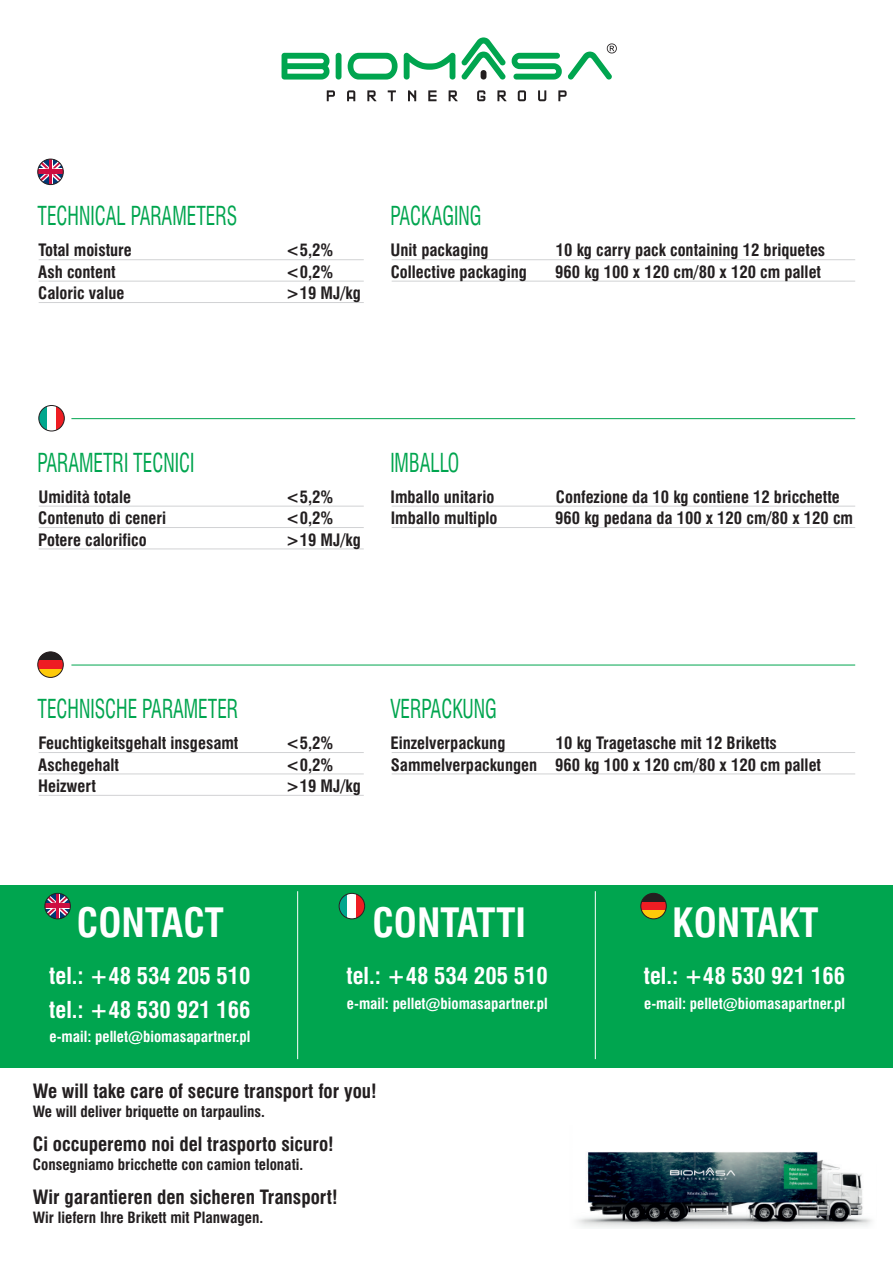
<style>
.page{position:relative;width:893px;height:1263px;background:#fff}
.page>*{position:absolute;margin:0;border:0;box-sizing:border-box;transform-origin:0 0}
.t1{font:39.3px "Swis 721 Cn EU Bold";color:#fff}
.t2{font:25.5px "Swis 721 Cn EU Normal";color:#00a54f;scale:.77 1}
.t3{font:22.8px/33.8px "Swis 721 Cn EU Bold";color:#fff}
.t4{font:19.2px "Swis 721 Cn EU Bold";color:#231f20}
.t5{font:16.65px/21.5px "Swis 721 Cn EU Bold";color:#231f20}
.t6{font:15.15px "Swis 721 Cn EU Bold";color:#231f20}
.t7{font:15px "Swis 721 Cn EU Bold";color:#fff}
</style>
<div class="page">
<img style="left:576px;top:1152px;width:296px;height:76px">
<hr style="left:39px;top:259px;width:325px;height:1px;background:#d1d2d4">
<hr style="left:39px;top:281px;width:325px;height:1px;background:#d1d2d4">
<hr style="left:39px;top:302px;width:325px;height:1px;background:#d1d2d4">
<hr style="left:392px;top:259px;width:463px;height:1px;background:#d1d2d4">
<hr style="left:392px;top:281px;width:463px;height:1px;background:#d1d2d4">
<hr style="left:39px;top:506px;width:325px;height:1px;background:#d1d2d4">
<hr style="left:39px;top:527px;width:325px;height:1px;background:#d1d2d4">
<hr style="left:39px;top:548px;width:325px;height:1px;background:#d1d2d4">
<hr style="left:392px;top:506px;width:463px;height:1px;background:#d1d2d4">
<hr style="left:392px;top:527px;width:463px;height:1px;background:#d1d2d4">
<hr style="left:39px;top:752px;width:325px;height:1px;background:#d1d2d4">
<hr style="left:39px;top:773px;width:325px;height:1px;background:#d1d2d4">
<hr style="left:39px;top:795px;width:325px;height:1px;background:#d1d2d4">
<hr style="left:392px;top:752px;width:463px;height:1px;background:#d1d2d4">
<hr style="left:392px;top:773px;width:463px;height:1px;background:#d1d2d4">
<hr style="left:71px;top:665px;width:784px;height:1px;background:#00a54f">
<hr style="left:71px;top:418px;width:784px;height:1px;background:#00a54f">
<svg style="left:39px;top:406px;width:8px;height:25px"></svg>
<svg style="left:56px;top:405px;width:8px;height:26px"></svg>
<div style="left:39px;top:405px;width:26px;height:26px;border:1px solid #231f20;border-radius:50%"></div>
<div style="left:38px;top:652px;width:25px;height:25px;background:#ee1d23;border-radius:50%"></div>
<svg style="left:38px;top:652px;width:25px;height:8px"></svg>
<svg style="left:38px;top:669px;width:25px;height:8px"></svg>
<div style="left:38px;top:652px;width:25px;height:26px;border:1px solid #231f20;border-radius:50%"></div>
<svg style="left:38px;top:159px;width:25px;height:26px"></svg>
<div style="left:38px;top:159px;width:25px;height:26px;border:1px solid #231f20;border-radius:50%"></div>
<svg style="left:327px;top:90px;width:240px;height:11px"></svg>
<svg style="left:282px;top:37px;width:335px;height:43px"></svg>
<div style="left:0;top:885px;width:893px;height:183px;background:#00a54f"></div>
<hr style="left:297px;top:891px;width:1px;height:168px;background:#fff">
<hr style="left:595px;top:891px;width:1px;height:168px;background:#fff">
<div style="left:339px;top:893px;width:26px;height:26px;background:#fff;border-radius:50%"></div>
<svg style="left:339px;top:894px;width:8px;height:25px"></svg>
<svg style="left:357px;top:894px;width:8px;height:25px"></svg>
<div style="left:339px;top:893px;width:26px;height:26px;border:1px solid #231f20;border-radius:50%"></div>
<div style="left:641px;top:893px;width:25px;height:26px;background:#ee1d23;border-radius:50%"></div>
<svg style="left:641px;top:893px;width:25px;height:9px"></svg>
<svg style="left:641px;top:910px;width:25px;height:9px"></svg>
<div style="left:641px;top:893px;width:25px;height:26px;border:1px solid #231f20;border-radius:50%"></div>
<svg style="left:45px;top:893px;width:25px;height:26px"></svg>
<div style="left:45px;top:893px;width:26px;height:26px;border:1px solid #231f20;border-radius:50%"></div>
<h2 class="t2" style="left:38px;top:206px;width:261px">TECHNICAL PARAMETERS</h2>
<p class="t5" style="left:38px;top:241px;width:95px">Total moisture<br>Ash content<br>Caloric value</p>
<p class="t5" style="left:286px;top:241px;width:77px">&lt;5,2% &lt;0,2% &gt;19 MJ/kg</p>
<h2 class="t2" style="left:390px;top:206px;width:120px">PACKAGING</h2>
<p class="t5" style="left:391px;top:241px;width:100px">Unit packaging</p>
<p class="t5" style="left:556px;top:241px;width:271px">10 kg carry pack containing 12 briquetes</p>
<p class="t5" style="left:391px;top:262px;width:138px">Collective packaging</p>
<p class="t5" style="left:555px;top:262px;width:267px">960 kg 100 x 120 cm/80 x 120 cm pallet</p>
<h2 class="t2" style="left:38px;top:453px;width:205px">PARAMETRI TECNICI</h2>
<p class="t5" style="left:38px;top:487px;width:129px">Umidità totale<br>Contenuto di ceneri<br>Potere calorifico</p>
<p class="t5" style="left:286px;top:487px;width:77px">&lt;5,2% &lt;0,2% &gt;19 MJ/kg</p>
<h2 class="t2" style="left:390px;top:453px;width:91px">IMBALLO</h2>
<p class="t5" style="left:391px;top:487px;width:105px">Imballo unitario</p>
<p class="t5" style="left:556px;top:487px;width:285px">Confezione da 10 kg contiene 12 bricchette</p>
<p class="t5" style="left:391px;top:509px;width:108px">Imballo multiplo</p>
<p class="t5" style="left:555px;top:509px;width:299px">960 kg pedana da 100 x 120 cm/80 x 120 cm</p>
<h2 class="t2" style="left:38px;top:699px;width:262px">TECHNISCHE PARAMETER</h2>
<p class="t5" style="left:38px;top:734px;width:202px">Feuchtigkeitsgehalt insgesamt<br>Aschegehalt<br>Heizwert</p>
<p class="t5" style="left:286px;top:734px;width:77px">&lt;5,2% &lt;0,2% &gt;19 MJ/kg</p>
<h2 class="t2" style="left:390px;top:699px;width:140px">VERPACKUNG</h2>
<p class="t5" style="left:391px;top:734px;width:116px">Einzelverpackung</p>
<p class="t5" style="left:391px;top:734px;width:432px;text-indent:165px">10 kg Tragetasche mit 12 Briketts<br>Sammelverpackungen 960 kg 100 x 120 cm/80 x 120 cm pallet</p>
<h1 class="t1" style="left:77px;top:907px;width:148px">CONTACT</h1>
<h1 class="t1" style="left:372px;top:907px;width:155px">CONTATTI</h1>
<h1 class="t1" style="left:672px;top:907px;width:148px">KONTAKT</h1>
<h3 class="t3" style="left:49px;top:961px;width:203px">tel.: +48 534 205 510 tel.: +48 530 921 166</h3>
<p class="t7" style="left:50px;top:1031px;width:202px">e-mail: pellet@biomasapartner.pl</p>
<h3 class="t3" style="left:347px;top:961px;width:203px">tel.: +48 534 205 510</h3>
<p class="t7" style="left:347px;top:998px;width:202px">e-mail: pellet@biomasapartner.pl</p>
<h3 class="t3" style="left:644px;top:961px;width:203px">tel.: +48 530 921 166</h3>
<p class="t7" style="left:644px;top:998px;width:202px">e-mail: pellet@biomasapartner.pl</p>
<p class="t4" style="left:33px;top:1084px;width:345px">We will take care of secure transport for you!</p>
<p class="t6" style="left:33px;top:1106px;width:234px">We will deliver briquette on tarpaulins.</p>
<p class="t4" style="left:33px;top:1137px;width:303px">Ci occuperemo noi del trasporto sicuro!</p>
<p class="t6" style="left:33px;top:1159px;width:272px">Consegniamo bricchette con camion telonati.</p>
<p class="t4" style="left:33px;top:1190px;width:306px">Wir garantieren den sicheren Transport!</p>
<p class="t6" style="left:33px;top:1212px;width:232px">Wir liefern Ihre Brikett mit Planwagen.</p>
</div>
